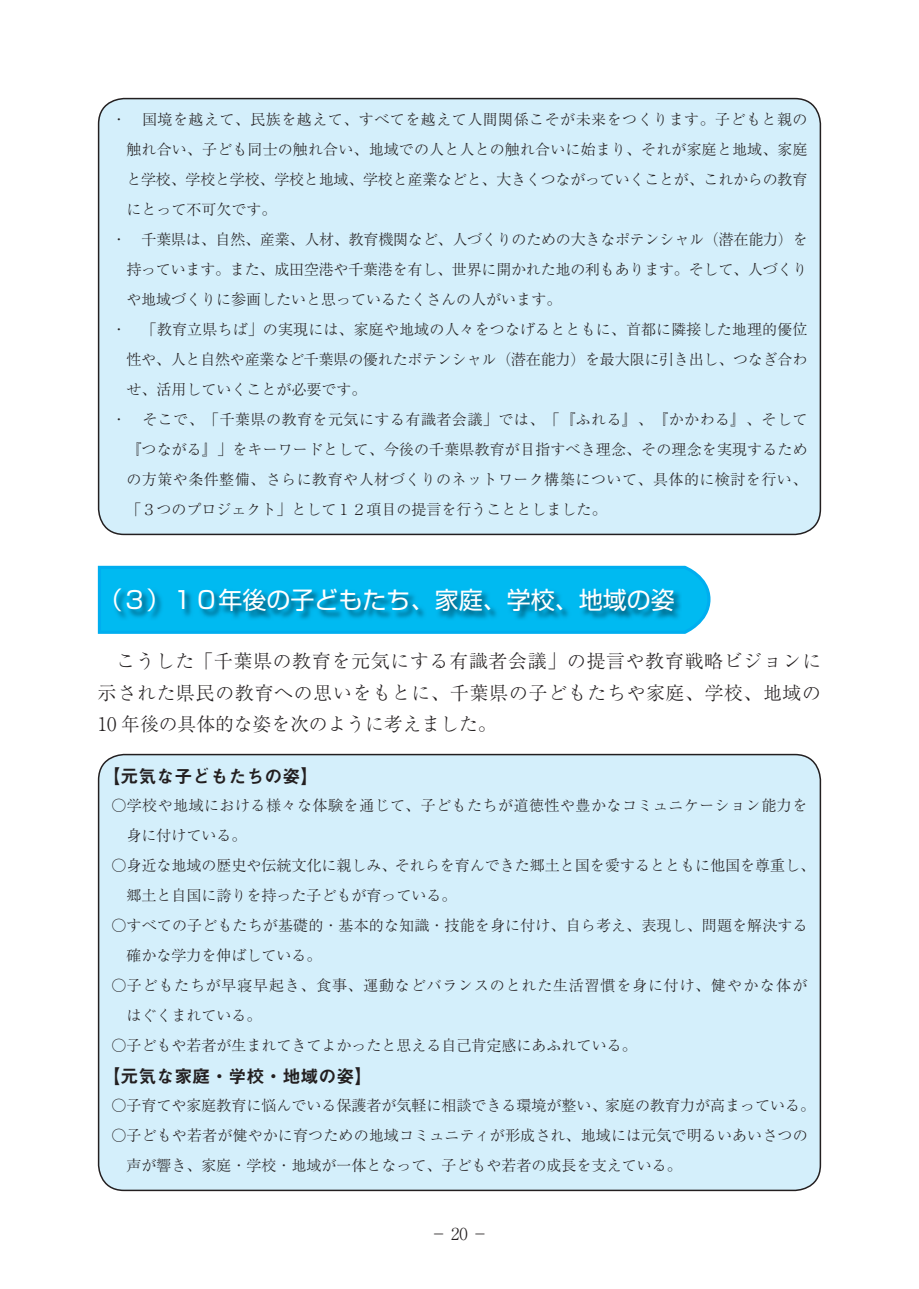
<style>
.page{position:relative;width:919px;height:1289px;background:#fff}
.page>*{position:absolute;margin:0;border:0;box-sizing:border-box;transform-origin:0 0}
.t1{font:24px "Shin Go Pro";color:#fff}
.t2{font:300 18.75px/31.5px "Ryumin Pro";letter-spacing:.045em;color:#231f20;text-align:justify}
.t3{font:18px "Midashi Go Pro MB31";color:#231f20}
.t4{font:300 16.5px "Ryumin Pro";color:#231f20}
.t5{font:300 15px/30px "Ryumin Pro";color:#231f20}
.t6{font:300 15px/30px "Ryumin Pro";letter-spacing:.03em;color:#231f20}
.t7{font:300 15px/30px "Ryumin Pro";letter-spacing:.055em;color:#231f20}
</style>
<div class="page">
<div style="left:99px;top:99px;width:721px;height:435px;background:#d4effb;border-radius:26px"></div>
<div style="left:98px;top:98px;width:723px;height:437px;border:2px solid #231f20;border-radius:26px"></div>
<svg style="left:97px;top:565px;width:614px;height:69px;background:#0cbbf1"></svg>
<img style="left:113px;top:587px;width:570px;height:33px">
<div style="left:99px;top:754px;width:721px;height:436px;background:#d4effb;border-radius:26px"></div>
<div style="left:98px;top:753px;width:723px;height:438px;border:2px solid #231f20;border-radius:26px"></div>
<p class="t6" style="left:111px;top:103px;width:697px">・　国境を越えて、民族を越えて、すべてを越えて人間関係こそが未来をつくります。子どもと親の</p>
<p class="t5" style="left:126px;top:133px;width:682px">触れ合い、子ども同士の触れ合い、地域での人と人との触れ合いに始まり、それが家庭と地域、家庭</p>
<p class="t5" style="left:126px;top:163px;width:682px">と学校、学校と学校、学校と地域、学校と産業などと、大きくつながっていくことが、これからの教育</p>
<p class="t5" style="left:126px;top:193px;width:152px">にとって不可欠です。</p>
<p class="t5" style="left:111px;top:223px;width:697px">・　千葉県は、自然、産業、人材、教育機関など、人づくりのための大きなポテンシャル（潜在能力）を</p>
<p class="t5" style="left:126px;top:253px;width:682px">持っています。また、成田空港や千葉港を有し、世界に開かれた地の利もあります。そして、人づくり</p>
<p class="t5" style="left:126px;top:283px;width:436px">や地域づくりに参画したいと思っているたくさんの人がいます。</p>
<p class="t5" style="left:111px;top:313px;width:697px">・　「教育立県ちば」の実現には、家庭や地域の人々をつなげるとともに、首都に隣接した地理的優位</p>
<p class="t5" style="left:126px;top:343px;width:682px">性や、人と自然や産業など千葉県の優れたポテンシャル（潜在能力）を最大限に引き出し、つなぎ合わ</p>
<p class="t5" style="left:126px;top:373px;width:242px">せ、活用していくことが必要です。</p>
<p class="t6" style="left:111px;top:403px;width:697px">・　そこで、「千葉県の教育を元気にする有識者会議」では、「『ふれる』、『かかわる』、そして</p>
<p class="t5" style="left:126px;top:433px;width:682px">『つながる』」をキーワードとして、今後の千葉県教育が目指すべき理念、その理念を実現するため</p>
<p class="t6" style="left:126px;top:463px;width:682px">の方策や条件整備、さらに教育や人材づくりのネットワーク構築について、具体的に検討を行い、</p>
<p class="t5" style="left:126px;top:493px;width:482px">「３つのプロジェクト」として１２項目の提言を行うこととしました。</p>
<h1 class="t1" style="left:98px;top:580px;width:578px">（３）１０年後の子どもたち、家庭、学校、地域の姿</h1>
<p class="t2" style="left:98px;top:644px;width:724px;text-indent:19px">こうした「千葉県の教育を元気にする有識者会議」の提言や教育戦略ビジョンに示された県民の教育への思いをもとに、千葉県の子どもたちや家庭、学校、地域の10 年後の具体的な姿を次のように考えました。</p>
<p class="t3" style="left:102px;top:762px;width:218px">【元気な子どもたちの姿】</p>
<p class="t6" style="left:126px;top:788px;width:682px;text-indent:-15px">○学校や地域における様々な体験を通じて、子どもたちが道徳性や豊かなコミュニケーション能力を身に付けている。</p>
<p class="t5" style="left:126px;top:848px;width:690px;text-indent:-15px">○身近な地域の歴史や伝統文化に親しみ、それらを育んできた郷土と国を愛するとともに他国を尊重し、郷土と自国に誇りを持った子どもが育っている。</p>
<p class="t5" style="left:126px;top:908px;width:682px;text-indent:-15px">○すべての子どもたちが基礎的・基本的な知識・技能を身に付け、自ら考え、表現し、問題を解決する確かな学力を伸ばしている。</p>
<p class="t7" style="left:126px;top:968px;width:682px;text-indent:-15px">○子どもたちが早寝早起き、食事、運動などバランスのとれた生活習慣を身に付け、健やかな体がはぐくまれている。</p>
<p class="t5" style="left:111px;top:1028px;width:527px">○子どもや若者が生まれてきてよかったと思える自己肯定感にあふれている。</p>
<p class="t3" style="left:102px;top:1062px;width:272px">【元気な家庭・学校・地域の姿】</p>
<p class="t5" style="left:111px;top:1088px;width:705px">○子育てや家庭教育に悩んでいる保護者が気軽に相談できる環境が整い、家庭の教育力が高まっている。</p>
<p class="t5" style="left:126px;top:1118px;width:682px;text-indent:-15px">○子どもや若者が健やかに育つための地域コミュニティが形成され、地域には元気で明るいあいさつの声が響き、家庭・学校・地域が一体となって、子どもや若者の成長を支えている。</p>
<p class="t4" style="left:430px;top:1220px;width:59px">－20－</p>
</div>
